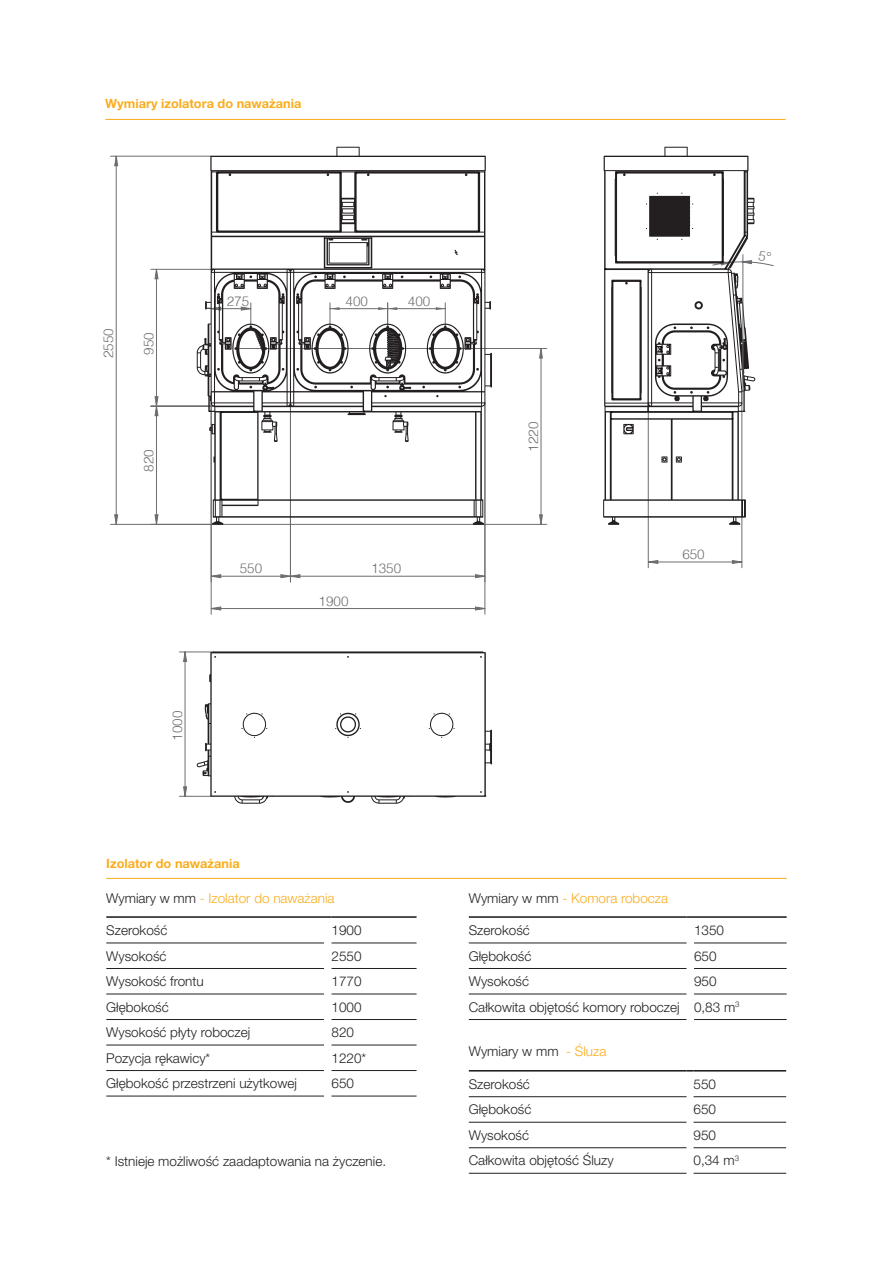
<style>
.page{position:relative;width:893px;height:1263px;background:#fff}
.page>*{position:absolute;margin:0;border:0;box-sizing:border-box;transform-origin:0 0}
.t1{font:300 13.5px "Helvetica Neue LT Pro";color:#231f20}
.t2{font:300 13.5px "Helvetica Neue LT Pro";color:#faad1e}
.t3{font:300 13.5px "Helvetica";color:#6c6d70}
.t4{font:700 12.75px "Helvetica Neue LT Pro";color:#faad1e}
.s1{color:#231f20}
.s2{color:#faad1e}
</style>
<div class="page">
<hr style="left:105px;top:119px;width:681px;height:1px;background:#faad1e">
<hr style="left:742px;top:403px;width:1px;height:165px;background:#6c6d70">
<hr style="left:648px;top:403px;width:1px;height:165px;background:#6c6d70">
<hr style="left:110px;top:524px;width:103px;height:1px;background:#6c6d70">
<hr style="left:110px;top:156px;width:101px;height:1px;background:#6c6d70">
<hr style="left:151px;top:269px;width:60px;height:1px;background:#6c6d70">
<hr style="left:151px;top:406px;width:64px;height:1px;background:#6c6d70">
<hr style="left:179px;top:652px;width:34px;height:1px;background:#6c6d70">
<hr style="left:179px;top:796px;width:32px;height:1px;background:#6c6d70">
<hr style="left:211px;top:392px;width:1px;height:222px;background:#6c6d70">
<hr style="left:485px;top:403px;width:1px;height:211px;background:#6c6d70">
<hr style="left:290px;top:405px;width:1px;height:177px;background:#6c6d70">
<svg style="left:211px;top:348px;width:531px;height:215px"></svg>
<svg style="left:114px;top:156px;width:4px;height:369px"></svg>
<svg style="left:155px;top:269px;width:3px;height:255px"></svg>
<svg style="left:539px;top:348px;width:4px;height:177px"></svg>
<svg style="left:183px;top:652px;width:4px;height:145px"></svg>
<svg style="left:211px;top:607px;width:274px;height:3px"></svg>
<svg style="left:211px;top:574px;width:274px;height:4px"></svg>
<svg style="left:197px;top:147px;width:295px;height:378px"></svg>
<svg style="left:197px;top:651px;width:295px;height:153px"></svg>
<svg style="left:603px;top:147px;width:152px;height:378px"></svg>
<hr style="left:743px;top:255px;width:1px;height:136px;background:#6c6d70">
<hr style="left:106px;top:943px;width:218px;height:1px;background:#231f20">
<hr style="left:332px;top:943px;width:85px;height:1px;background:#231f20">
<hr style="left:106px;top:968px;width:218px;height:1px;background:#231f20">
<hr style="left:332px;top:968px;width:85px;height:1px;background:#231f20">
<hr style="left:106px;top:994px;width:218px;height:1px;background:#231f20">
<hr style="left:332px;top:994px;width:85px;height:1px;background:#231f20">
<hr style="left:106px;top:1019px;width:218px;height:1px;background:#231f20">
<hr style="left:332px;top:1019px;width:85px;height:1px;background:#231f20">
<hr style="left:106px;top:1045px;width:218px;height:1px;background:#231f20">
<hr style="left:332px;top:1045px;width:85px;height:1px;background:#231f20">
<hr style="left:106px;top:1070px;width:218px;height:1px;background:#231f20">
<hr style="left:332px;top:1070px;width:85px;height:1px;background:#231f20">
<hr style="left:106px;top:1096px;width:218px;height:1px;background:#231f20">
<hr style="left:332px;top:1096px;width:85px;height:1px;background:#231f20">
<hr style="left:106px;top:916px;width:218px;height:2px;background:#231f20">
<svg style="left:324px;top:916px;width:8px;height:2px"></svg>
<hr style="left:332px;top:916px;width:85px;height:2px;background:#231f20">
<hr style="left:106px;top:878px;width:681px;height:1px;background:#faad1e">
<hr style="left:469px;top:943px;width:217px;height:1px;background:#231f20">
<hr style="left:694px;top:943px;width:93px;height:1px;background:#231f20">
<hr style="left:469px;top:968px;width:217px;height:1px;background:#231f20">
<hr style="left:694px;top:968px;width:93px;height:1px;background:#231f20">
<hr style="left:469px;top:994px;width:217px;height:1px;background:#231f20">
<hr style="left:694px;top:994px;width:93px;height:1px;background:#231f20">
<hr style="left:469px;top:1019px;width:217px;height:1px;background:#231f20">
<hr style="left:694px;top:1019px;width:93px;height:1px;background:#231f20">
<hr style="left:469px;top:916px;width:217px;height:2px;background:#231f20">
<svg style="left:686px;top:916px;width:8px;height:2px"></svg>
<hr style="left:694px;top:916px;width:93px;height:2px;background:#231f20">
<hr style="left:469px;top:1096px;width:217px;height:1px;background:#231f20">
<hr style="left:693px;top:1096px;width:93px;height:1px;background:#231f20">
<hr style="left:469px;top:1122px;width:217px;height:1px;background:#231f20">
<hr style="left:693px;top:1122px;width:93px;height:1px;background:#231f20">
<hr style="left:469px;top:1147px;width:217px;height:1px;background:#231f20">
<hr style="left:693px;top:1147px;width:93px;height:1px;background:#231f20">
<hr style="left:469px;top:1173px;width:217px;height:1px;background:#231f20">
<hr style="left:693px;top:1173px;width:93px;height:1px;background:#231f20">
<hr style="left:469px;top:1070px;width:217px;height:1px;background:#231f20">
<hr style="left:693px;top:1070px;width:93px;height:1px;background:#231f20">
<svg style="left:712px;top:251px;width:62px;height:18px"></svg>
<p class="t4" style="left:105px;top:96px;width:198px">Wymiary izolatora do naważania</p>
<p class="t3" style="left:100px;top:358px;width:31px;rotate:-90deg">2550</p>
<p class="t3" style="left:140px;top:355px;width:24px;rotate:-90deg">950</p>
<p class="t3" style="left:140px;top:472px;width:24px;rotate:-90deg">820</p>
<p class="t3" style="left:169px;top:741px;width:31px;rotate:-90deg">1000</p>
<p class="t3" style="left:227px;top:292px;width:24px">275</p>
<p class="t3" style="left:346px;top:292px;width:24px">400</p>
<p class="t3" style="left:408px;top:292px;width:24px">400</p>
<p class="t3" style="left:240px;top:560px;width:24px">550</p>
<p class="t3" style="left:371px;top:560px;width:31px">1350</p>
<p class="t3" style="left:319px;top:592px;width:31px">1900</p>
<p class="t3" style="left:525px;top:452px;width:31px;rotate:-90deg">1220</p>
<p class="t3" style="left:682px;top:546px;width:24px">650</p>
<p class="t4" style="left:106px;top:855px;width:135px">Izolator do naważania</p>
<p class="t2" style="left:106px;top:890px;width:230px"><span class="s1">Wymiary w mm</span> - Izolator do naważania</p>
<p class="t1" style="left:106px;top:922px;width:63px">Szerokość</p>
<p class="t1" style="left:332px;top:922px;width:32px">1900</p>
<p class="t1" style="left:106px;top:947px;width:62px">Wysokość</p>
<p class="t1" style="left:332px;top:947px;width:32px">2550</p>
<p class="t1" style="left:106px;top:973px;width:99px">Wysokość frontu</p>
<p class="t1" style="left:332px;top:973px;width:32px">1770</p>
<p class="t1" style="left:106px;top:998px;width:64px">Głębokość</p>
<p class="t1" style="left:332px;top:998px;width:32px">1000</p>
<p class="t1" style="left:106px;top:1024px;width:146px">Wysokość płyty roboczej</p>
<p class="t1" style="left:332px;top:1024px;width:24px">820</p>
<p class="t1" style="left:106px;top:1049px;width:106px">Pozycja rękawicy*</p>
<p class="t1" style="left:332px;top:1049px;width:36px">1220*</p>
<p class="t1" style="left:106px;top:1075px;width:192px">Głębokość przestrzeni użytkowej</p>
<p class="t1" style="left:332px;top:1075px;width:24px">650</p>
<p class="t1" style="left:106px;top:1152px;width:281px">* Istnieje możliwość zaadaptowania na życzenie.</p>
<p class="t2" style="left:469px;top:890px;width:201px"><span class="s1">Wymiary w mm</span> - Komora robocza</p>
<p class="t1" style="left:469px;top:922px;width:63px">Szerokość</p>
<p class="t1" style="left:694px;top:922px;width:32px">1350</p>
<p class="t1" style="left:469px;top:947px;width:64px">Głębokość</p>
<p class="t1" style="left:694px;top:947px;width:24px">650</p>
<p class="t1" style="left:469px;top:973px;width:62px">Wysokość</p>
<p class="t1" style="left:694px;top:973px;width:24px">950</p>
<p class="t1" style="left:469px;top:998px;width:212px">Całkowita objętość komory roboczej</p>
<p class="t1" style="left:694px;top:998px;width:47px">0,83 m<sup>3</sup></p>
<p class="t1" style="left:469px;top:1043px;width:139px">Wymiary w mm <span class="s2">- Śluza</span></p>
<p class="t1" style="left:469px;top:1076px;width:63px">Szerokość</p>
<p class="t1" style="left:693px;top:1076px;width:24px">550</p>
<p class="t1" style="left:469px;top:1101px;width:64px">Głębokość</p>
<p class="t1" style="left:693px;top:1101px;width:24px">650</p>
<p class="t1" style="left:469px;top:1127px;width:62px">Wysokość</p>
<p class="t1" style="left:693px;top:1127px;width:24px">950</p>
<p class="t1" style="left:469px;top:1152px;width:146px">Całkowita objętość Śluzy</p>
<p class="t1" style="left:693px;top:1152px;width:47px">0,34 m<sup>3</sup></p>
</div>
